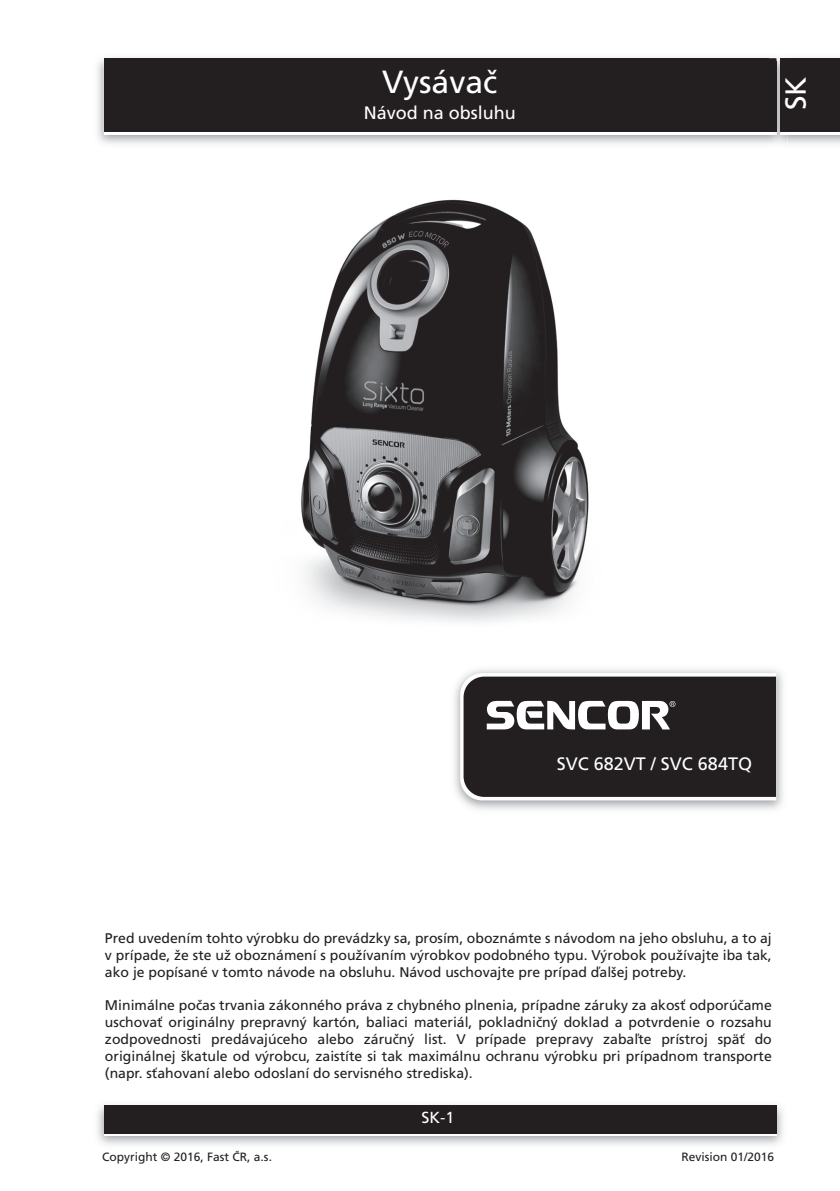
<style>
.page{position:relative;width:840px;height:1191px;background:#fff}
.page>*{position:absolute;margin:0;border:0;box-sizing:border-box;transform-origin:0 0}
.t1{font:32px "Frutiger CE";color:#fff}
.t2{font:29px "Frutiger CE";color:#fff}
.t3{font:18px "Frutiger CE";color:#fff}
.t4{font:16px "Frutiger CE";color:#fff}
.t5{font:14px/16.8px "Frutiger CE";color:#231f20;text-align:justify}
.t6{font:12px "Frutiger CE";color:#231f20}
</style>
<div class="page">
<div style="left:104px;top:58px;width:671px;height:74px;background:#231f20"></div>
<img style="left:97px;top:1104px;width:686px;height:41px">
<div style="left:104px;top:1108px;width:671px;height:28px;background:linear-gradient(to right,#fff,#fff)"></div>
<div style="left:104px;top:1105px;width:671px;height:28px;background:#231f20"></div>
<img style="left:768px;top:55px;width:19px;height:92px">
<svg style="left:768px;top:132px;width:7px;height:3px"></svg>
<img style="left:768px;top:58px;width:7px;height:3px">
<img style="left:768px;top:61px;width:7px;height:71px">
<div style="left:780px;top:61px;width:59px;height:74px;background:#fff"></div>
<div style="left:780px;top:58px;width:59px;height:74px;background:#231f20"></div>
<img style="left:454px;top:669px;width:329px;height:141px">
<svg style="left:460px;top:673px;width:315px;height:127px;background:#434040"></svg>
<img style="left:301px;top:199px;width:288px;height:423px">
<h1 class="t1" style="left:382px;top:64px;width:117px">Vysávač</h1>
<p class="t3" style="left:363px;top:102px;width:154px">Návod na obsluhu</p>
<h2 class="t2" style="left:778px;top:110px;width:35px;rotate:-90deg">SK</h2>
<p class="t3" style="left:556px;top:753px;width:197px">SVC 682VT / SVC 684TQ</p>
<p class="t5" style="left:105px;top:930px;width:668px">Pred uvedením tohto výrobku do prevádzky sa, prosím, oboznámte s návodom na jeho obsluhu, a to aj v prípade, že ste už oboznámení s používaním výrobkov podobného typu. Výrobok používajte iba tak, ako je popísané v tomto návode na obsluhu. Návod uschovajte pre prípad ďalšej potreby.</p>
<p class="t5" style="left:105px;top:997px;width:668px">Minimálne počas trvania zákonného práva z chybného plnenia, prípadne záruky za akosť odporúčame uschovať originálny prepravný kartón, baliaci materiál, pokladničný doklad a potvrdenie o rozsahu zodpovednosti predávajúceho alebo záručný list. V prípade prepravy zabaľte prístroj späť do originálnej škatule od výrobcu, zaistíte si tak maximálnu ochranu výrobku pri prípadnom transporte (napr. sťahovaní alebo odoslaní do servisného strediska).</p>
<p class="t4" style="left:421px;top:1108px;width:34px">SK-1</p>
<p class="t6" style="left:102px;top:1149px;width:171px">Copyright © 2016, Fast ČR, a.s.</p>
<p class="t6" style="left:681px;top:1149px;width:94px">Revision 01/2016</p>
</div>
